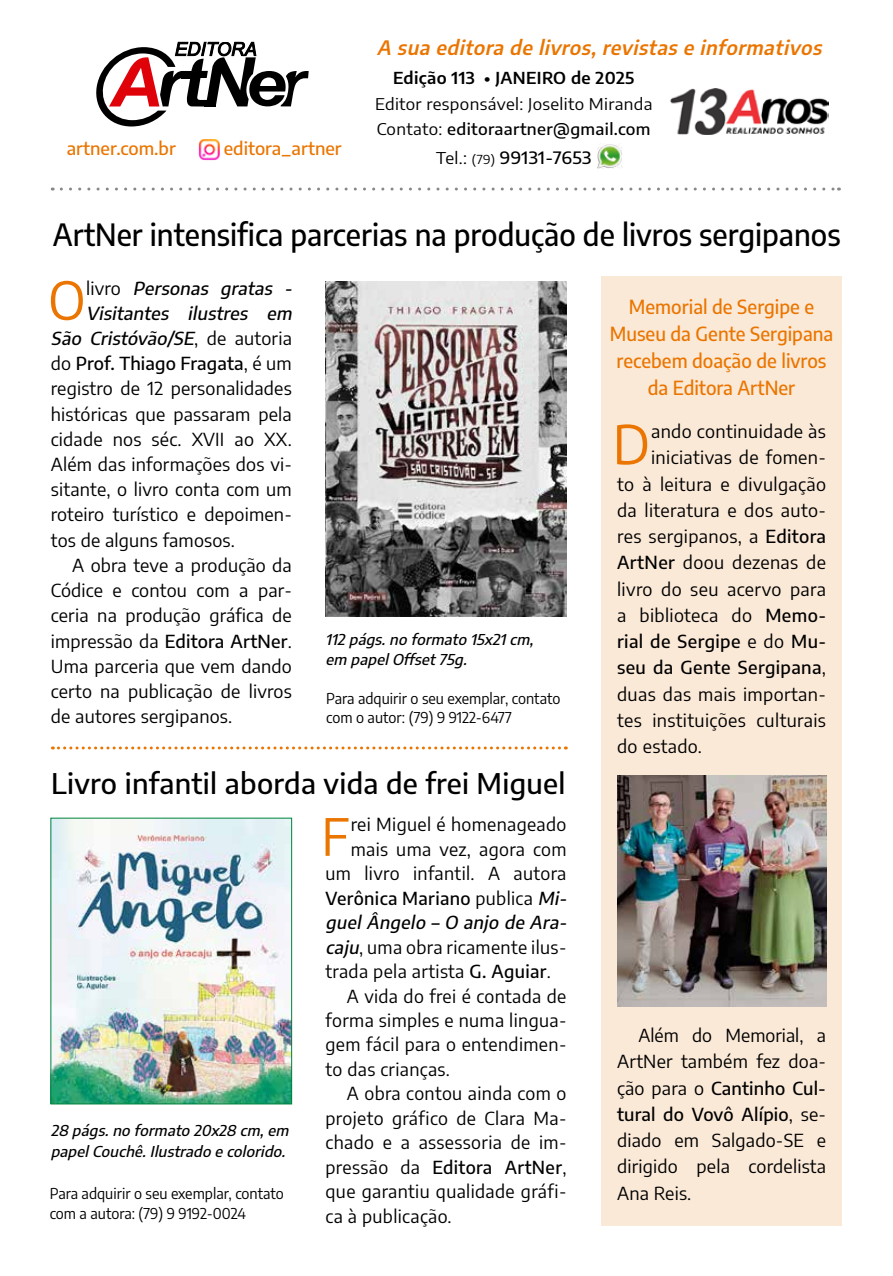
<style>
.page{position:relative;width:893px;height:1276px;background:#fff}
.page>*{position:absolute;margin:0;border:0;box-sizing:border-box;transform-origin:0 0}
.t1{font:53.4px "Encode Sans";color:#ea7500}
.t2{font:52.05px "Encode Sans";color:#ea7500}
.t3{font:51px "Encode Sans";color:#ea7500}
.t4{font:500 30.75px "Encode Sans";color:#000;scale:.94 1}
.t5{font:500 28.5px "Encode Sans";letter-spacing:.01em;color:#000}
.t6{font:500 19.5px/27px "Encode Sans";color:#ea7500;text-align:center;scale:.95 1}
.t7{font:italic 600 19.5px "Encode Sans";color:#ea7500}
.t8{font:18px/26.2px "Encode Sans";letter-spacing:.015em;color:#000;text-align:justify}
.t9{font:500 18px "Encode Sans";letter-spacing:.02em;color:#000}
.t10{font:italic 500 18px "Encode Sans";color:#000}
.t11{font:500 18px "Encode Sans";color:#ea7500}
.t12{font:500 17.1px "Encode Sans";letter-spacing:.015em;color:#000;scale:1.05 1}
.t13{font:16.2px/24.9px "Encode Sans";letter-spacing:.02em;color:#000;scale:1.05 1}
.t14{font:600 16.2px "Encode Sans";letter-spacing:.02em;color:#000;scale:1.05 1}
.t15{font:15px/19.5px "Encode Sans";color:#000;scale:.96 1}
.t16{font:italic 500 15px/21px "Encode Sans";color:#000}
.s1{font-weight:500}
.s2{font-weight:400;font-size:16.35px}
.s3{font-weight:400;font-size:12.45px}
.s4{font-weight:400;font-style:normal}
.s5{font-weight:400}
.s6{font-style:italic}
.s7{font-weight:500;font-style:italic}
</style>
<div class="page">
<div style="left:601px;top:276px;width:241px;height:949px;background:#fbe9d7"></div>
<img style="left:597px;top:143px;width:25px;height:26px">
<img style="left:199px;top:139px;width:21px;height:21px">
<svg style="left:96px;top:42px;width:213px;height:84px"></svg>
<div style="left:204px;top:100px;width:12px;height:7px;background:#000"></div>
<div style="left:182px;top:71px;width:12px;height:7px;background:#000"></div>
<svg style="left:61px;top:187px;width:778px;height:3px"></svg>
<img style="left:671px;top:88px;width:158px;height:47px">
<svg style="left:52px;top:746px;width:514px;height:3px"></svg>
<img style="left:326px;top:281px;width:240px;height:335px">
<img style="left:53px;top:820px;width:237px;height:282px">
<div style="left:51px;top:818px;width:241px;height:286px;border:1px solid #00843b"></div>
<img style="left:617px;top:776px;width:209px;height:231px">
<p class="t11" style="left:67px;top:136px;width:111px">artner.com.br</p>
<p class="t11" style="left:224px;top:136px;width:119px">editora_artner</p>
<p class="t7" style="left:377px;top:33px;width:452px">A sua editora de livros,revistas e informativos</p>
<p class="t14" style="left:393px;top:66px;width:231px">Edição 113 • JANEIRO de 2025</p>
<p class="t13" style="left:375px;top:90px;width:266px">Editor responsável: Joselito Miranda<br>Contato: <span class="s1">editoraartner@gmail.com</span></p>
<p class="t12" style="left:436px;top:145px;width:149px"><span class="s2">Tel.:</span> <span class="s3">(79)</span> 99131-7653</p>
<h3 class="t4" style="left:53px;top:213px;width:840px">ArtNer intensifica parcerias na produção de livros sergipanos</h3>
<h2 class="t2" style="left:48px;top:264px;width:39px">O</h2>
<p class="t10" style="left:86px;top:275px;width:211px"><span class="s4">l i v r o</span> Personas gratas -</p>
<p class="t10" style="left:86px;top:300px;width:211px">Visitantes ilustres em</p>
<p class="t10" style="left:51px;top:325px;width:243px">São Cristóvão/SE<span class="s4">, d e a u t o r i a</span></p>
<p class="t9" style="left:51px;top:351px;width:242px"><span class="s5">do</span> Prof. Thiago Fragata<span class="s5">, é um</span></p>
<p class="t8" style="left:51px;top:375px;width:242px">registro de 12 personalidades</p>
<p class="t8" style="left:51px;top:400px;width:242px">históricas que passaram pela</p>
<p class="t8" style="left:51px;top:425px;width:242px">cidade nos séc. XVII ao XX.</p>
<p class="t8" style="left:51px;top:450px;width:242px">Além das informações dos vi-</p>
<p class="t8" style="left:51px;top:475px;width:242px">sitante, o livro conta com um</p>
<p class="t8" style="left:51px;top:501px;width:242px">roteiro turístico e depoimen-</p>
<p class="t8" style="left:51px;top:526px;width:186px">tos de alguns famosos.</p>
<p class="t8" style="left:72px;top:551px;width:221px">A obra teve a produção da</p>
<p class="t8" style="left:51px;top:576px;width:243px">Códice e contou com a par-</p>
<p class="t8" style="left:51px;top:601px;width:242px">ceria na produção gráfica de</p>
<p class="t9" style="left:51px;top:628px;width:242px"><span class="s5">impressão da</span> Editora ArtNer<span class="s5">.</span></p>
<p class="t8" style="left:51px;top:652px;width:242px">Uma parceria que vem dando</p>
<p class="t8" style="left:51px;top:677px;width:242px">certo na publicação de livros</p>
<p class="t8" style="left:51px;top:702px;width:183px">de autores sergipanos.</p>
<p class="t16" style="left:326px;top:629px;width:213px;line-height:19.5px">112 págs.no formato 15x21cm, em papelOffset75g.</p>
<p class="t15" style="left:326px;top:687px;width:245px">Para adquirir o seu exemplar, contato com o autor: (79) 9 9122-6477</p>
<h3 class="t5" style="left:51px;top:763px;width:516px">Livro infantil aborda vida de frei Miguel</h3>
<p class="t16" style="left:51px;top:1118px;width:243px">28 págs.no formato 20x28 cm,em papelCouchê.Ilustrado e colorido.</p>
<p class="t15" style="left:50px;top:1183px;width:245px">Para adquirir o seu exemplar, contato com a autora: (79) 9 9192-0024</p>
<h3 class="t3" style="left:321px;top:801px;width:30px">F</h3>
<p class="t8" style="left:351px;top:810px;width:217px">rei Miguel é homenageado</p>
<p class="t8" style="left:351px;top:835px;width:217px">mais uma vez, agora com</p>
<p class="t8" style="left:326px;top:859px;width:242px">um livro infantil. A autora</p>
<p class="t9" style="left:326px;top:885px;width:247px">Verônica Mariano <span class="s5">publica</span> <span class="s6">Mi-</span></p>
<p class="t10" style="left:326px;top:909px;width:247px">guel Ângelo – O anjo de Ara-</p>
<p class="t8" style="left:326px;top:933px;width:242px"><span class="s7">caju</span>, uma obra ricamente ilus-</p>
<p class="t8" style="left:326px;top:957px;width:227px">trada pela artista <span class="s1">G. Aguiar</span>.</p>
<p class="t8" style="left:347px;top:982px;width:221px">A vida do frei é contada de</p>
<p class="t8" style="left:326px;top:1006px;width:242px">forma simples e numa lingua-</p>
<p class="t8" style="left:326px;top:1030px;width:242px">gem fácil para o entendimen-</p>
<p class="t8" style="left:326px;top:1055px;width:126px">to das crianças.</p>
<p class="t8" style="left:347px;top:1079px;width:221px">A obra contou ainda com o</p>
<p class="t8" style="left:326px;top:1104px;width:242px">projeto gráfico de Clara Ma-</p>
<p class="t8" style="left:326px;top:1128px;width:242px">chado e a assessoria de im-</p>
<p class="t9" style="left:326px;top:1154px;width:242px"><span class="s5">pressão da</span> Editora ArtNer<span class="s5">,</span></p>
<p class="t8" style="left:326px;top:1177px;width:242px">que garantiu qualidade gráfi-</p>
<p class="t8" style="left:326px;top:1202px;width:128px">ca à publicação.</p>
<p class="t6" style="left:610px;top:292px;width:237px">Memorial de Sergipe e<br>Museu da Gente Sergipana recebem doação de livros da Editora ArtNer</p>
<h1 class="t1" style="left:613px;top:407px;width:39px">D</h1>
<p class="t8" style="left:651px;top:417px;width:176px">ando continuidade às</p>
<p class="t8" style="left:651px;top:444px;width:176px">iniciativas de fomen-</p>
<p class="t8" style="left:617px;top:470px;width:210px">to à leitura e divulgação</p>
<p class="t8" style="left:617px;top:496px;width:210px">da literatura e dos auto-</p>
<p class="t8" style="left:617px;top:522px;width:210px">res sergipanos, a <span class="s1">Editora</span></p>
<p class="t8" style="left:617px;top:549px;width:210px"><span class="s1">ArtNer</span> doou dezenas de</p>
<p class="t8" style="left:617px;top:575px;width:210px">livro do seu acervo para</p>
<p class="t8" style="left:617px;top:601px;width:210px">a biblioteca do <span class="s1">Memo-</span></p>
<p class="t9" style="left:617px;top:629px;width:210px">rial de Sergipe <span class="s5">e do</span> Mu-</p>
<p class="t9" style="left:617px;top:655px;width:210px">seu da Gente Sergipana<span class="s5">,</span></p>
<p class="t8" style="left:617px;top:680px;width:210px">duas das mais importan-</p>
<p class="t8" style="left:617px;top:706px;width:210px">tes instituições culturais</p>
<p class="t8" style="left:617px;top:732px;width:87px">do estado.</p>
<p class="t8" style="left:617px;top:1021px;width:210px;text-indent:21px">Além do Memorial, a ArtNer também fez doa&shy;ção para o <span class="s1">Cantinho Cul&shy;tural do Vovô Alípio</span>, se&shy;diado em Salgado-SE e dirigido pela cordelista Ana Reis.</p>
</div>
